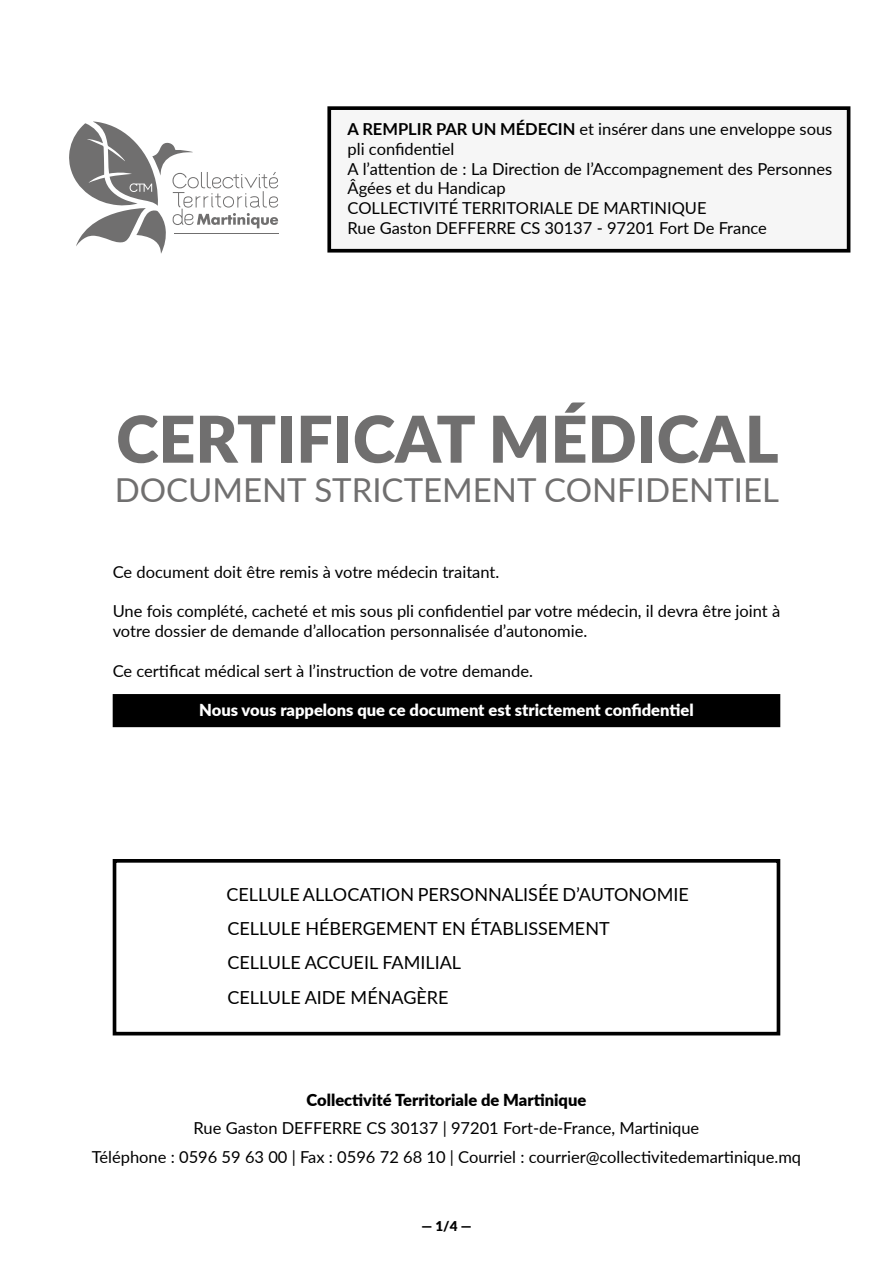
<style>
.page{position:relative;width:893px;height:1263px;background:#fff}
.page>*{position:absolute;margin:0;border:0;box-sizing:border-box;transform-origin:0 0}
.t1{font:900 64.5px "Lato";color:#706f6f}
.t2{font:33px "Lato";color:#706f6f}
.t3{font:18px/34.3px "Lato";color:#000}
.t4{font:16.5px/19.8px "Lato";color:#000}
.t5{font:900 16.5px "Lato";color:#fff}
.t6{font:900 16.5px "Lato";color:#000}
.t7{font:900 13.5px "Lato";color:#000}
.s1{font-weight:700}
</style>
<div class="page">
<div style="left:113px;top:859px;width:667px;height:176px;border:4px solid #000"></div>
<div style="left:115px;top:696px;width:663px;height:29px;background:#000"></div>
<div style="left:113px;top:694px;width:667px;height:33px;border:4px solid #000"></div>
<div style="left:329px;top:108px;width:520px;height:143px;background:#f6f6f6"></div>
<div style="left:327px;top:106px;width:523px;height:147px;border:4px solid #000"></div>
<svg style="left:69px;top:121px;width:209px;height:133px"></svg>
<p class="t4" style="left:348px;top:118px;width:486px"><span class="s1">A REMPLIR PAR UN MÉDECIN</span> et insérer dans une enveloppe sous pli confidentiel<br>A l’attention de : La Direction de l’Accompagnement des Personnes Âgées et du Handicap<br>COLLECTIVITÉ TERRITORIALE DE MARTINIQUE<br>Rue Gaston DEFFERRE CS 30137 - 97201 Fort De France</p>
<h1 class="t1" style="left:116px;top:391px;width:664px">CERTIFICAT MÉDICAL</h1>
<h2 class="t2" style="left:115px;top:467px;width:666px">DOCUMENT STRICTEMENT CONFIDENTIEL</h2>
<p class="t4" style="left:113px;top:561px;width:388px">Ce document doit être remis à votre médecin traitant.</p>
<p class="t4" style="left:113px;top:601px;width:669px">Une fois complété, cacheté et mis sous pli confidentiel par votre médecin, il devra être joint à votre dossier de demande d’allocation personnalisée d’autonomie.</p>
<p class="t4" style="left:113px;top:660px;width:422px">Ce certificat médical sert à l’instruction de votre demande.</p>
<p class="t5" style="left:199px;top:698px;width:496px">Nous vous rappelons que ce document est strictement confidentiel</p>
<p class="t3" style="left:226px;top:876px;width:464px">CELLULE ALLOCATION PERSONNALISÉE D’AUTONOMIE CELLULE HÉBERGEMENT EN ÉTABLISSEMENT<br>CELLULE ACCUEIL FAMILIAL<br>CELLULE AIDE MÉNAGÈRE</p>
<p class="t6" style="left:307px;top:1088px;width:281px">Collectivité Territoriale de Martinique</p>
<p class="t4" style="left:92px;top:1113px;width:711px;line-height:28.3px;text-align:center">Rue Gaston DEFFERRE CS 30137 | 97201 Fort-de-France, Martinique<br>Téléphone : 0596 59 63 00 | Fax : 0596 72 68 10 | Courriel : courrier@collectivitedemartinique.mq</p>
<p class="t7" style="left:421px;top:1216px;width:52px">— 1/4 —</p>
</div>
